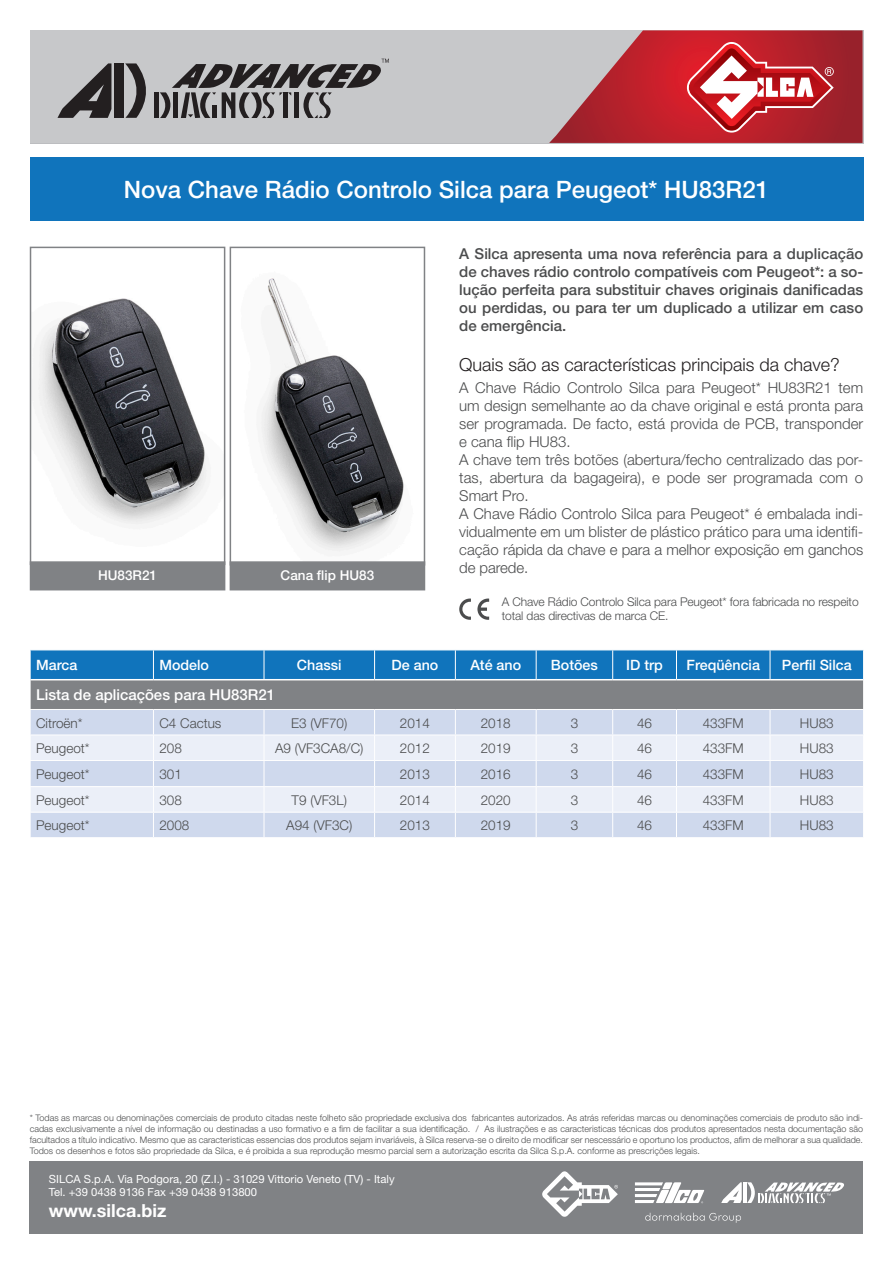
<style>
.page{position:relative;width:893px;height:1263px;background:#fff}
.page>*{position:absolute;margin:0;border:0;box-sizing:border-box;transform-origin:0 0}
.t1{font:500 24px "Helvetica Neue";color:#fff}
.t2{font:300 18px "Helvetica Neue";color:#231f20}
.t3{font:700 18px "Helvetica Neue";color:#fff}
.t4{font:300 15px/18px "Helvetica Neue";color:#4b4c4d;text-align:justify}
.t5{font:500 15px/18px "Helvetica Neue";color:#4b4c4d;text-align:justify}
.t6{font:500 15px "Helvetica Neue";color:#fff}
.t7{font:500 14.25px "Helvetica Neue";color:#fff}
.t8{font:300 13.5px "Helvetica Neue";color:#4b4c4d}
.t9{font:500 13.5px "Helvetica Neue";color:#fff}
.t10{font:300 12px/14.4px "Helvetica Neue";letter-spacing:-.01em;color:#4b4c4d}
.t11{font:11.25px "Helvetica Neue";color:#fff}
.t12{font:300 9px/10.8px "Helvetica Neue";color:#4b4c4d;text-align:justify}
</style>
<div class="page">
<div style="left:30px;top:30px;width:832px;height:113px;background:#c7c8ca"></div>
<svg style="left:549px;top:30px;width:313px;height:113px;background:#bf4b53"></svg>
<svg style="left:57px;top:63px;width:54px;height:55px"></svg>
<div style="left:114px;top:63px;width:10px;height:55px;background:#231f20"></div>
<svg style="left:125px;top:63px;width:21px;height:55px"></svg>
<div style="left:154px;top:92px;width:5px;height:26px;background:#231f20"></div>
<svg style="left:160px;top:59px;width:229px;height:59px"></svg>
<div style="left:30px;top:1161px;width:833px;height:72px;background:#808285"></div>
<svg style="left:645px;top:1213px;width:96px;height:10px"></svg>
<svg style="left:635px;top:1182px;width:69px;height:21px"></svg>
<svg style="left:721px;top:1182px;width:123px;height:21px"></svg>
<svg style="left:542px;top:1171px;width:76px;height:46px"></svg>
<div style="left:30px;top:157px;width:833px;height:64px;background:#1074bc"></div>
<img style="left:38px;top:298px;width:170px;height:227px">
<div style="left:30px;top:247px;width:195px;height:318px;border:2px solid #808285"></div>
<img style="left:260px;top:278px;width:144px;height:274px">
<div style="left:230px;top:247px;width:195px;height:319px;border:2px solid #808285"></div>
<div style="left:30px;top:561px;width:195px;height:29px;background:#808285;border:2px solid #808285"></div>
<div style="left:230px;top:561px;width:195px;height:29px;background:#808285;border:2px solid #808285"></div>
<svg style="left:459px;top:598px;width:30px;height:22px"></svg>
<svg style="left:30px;top:650px;width:834px;height:187px;background:#afc3d9"></svg>
<hr style="left:31px;top:679px;width:122px;height:1px;background:#fff">
<hr style="left:153px;top:679px;width:111px;height:1px;background:#fff">
<hr style="left:264px;top:679px;width:111px;height:1px;background:#fff">
<hr style="left:375px;top:679px;width:80px;height:1px;background:#fff">
<hr style="left:455px;top:679px;width:81px;height:1px;background:#fff">
<hr style="left:536px;top:679px;width:77px;height:1px;background:#fff">
<hr style="left:613px;top:679px;width:63px;height:1px;background:#fff">
<hr style="left:676px;top:679px;width:94px;height:1px;background:#fff">
<hr style="left:770px;top:679px;width:93px;height:1px;background:#fff">
<p class="t1" style="left:124px;top:175px;width:647px">Nova Chave Rádio Controlo Silca para Peugeot* HU83R21</p>
<p class="t9" style="left:98px;top:567px;width:61px">HU83R21</p>
<p class="t9" style="left:281px;top:567px;width:95px">Cana flip HU83</p>
<p class="t5" style="left:459px;top:245px;width:405px">A Silca apresenta uma nova referência para a duplicação de chaves rádio controlo compatíveis com Peugeot*: a so&shy;lução perfeita para substituir chaves originais danificadas ou perdidas, ou para ter um duplicado a utilizar em caso de emergência.</p>
<p class="t2" style="left:459px;top:353px;width:382px">Quais são as características principais da chave?</p>
<p class="t4" style="left:459px;top:378px;width:405px">A Chave Rádio Controlo Silca para Peugeot* HU83R21 tem um design semelhante ao da chave original e está pronta para ser programada. De facto, está provida de PCB, transponder e cana flip HU83.</p>
<p class="t4" style="left:459px;top:450px;width:405px">A chave tem três botões (abertura/fecho centralizado das por&shy;tas, abertura da bagageira), e pode ser programada com o Smart Pro.</p>
<p class="t4" style="left:459px;top:504px;width:405px">A Chave Rádio Controlo Silca para Peugeot* é embalada indi&shy;vidualmente em um blister de plástico prático para uma identifi&shy;cação rápida da chave e para a melhor exposição em ganchos de parede.</p>
<p class="t10" style="left:502px;top:594px;width:358px">A Chave Rádio Controlo Silca para Peugeot* fora fabricada no respeito total das directivas de marca CE.</p>
<p class="t7" style="left:36px;top:657px;width:43px">Marca</p>
<p class="t7" style="left:159px;top:657px;width:51px">Modelo</p>
<p class="t7" style="left:297px;top:657px;width:46px">Chassi</p>
<p class="t7" style="left:392px;top:657px;width:48px">De ano</p>
<p class="t7" style="left:470px;top:657px;width:52px">Até ano</p>
<p class="t7" style="left:551px;top:657px;width:48px">Botões</p>
<p class="t7" style="left:626px;top:657px;width:38px">ID trp</p>
<p class="t7" style="left:687px;top:657px;width:75px">Freqüência</p>
<p class="t7" style="left:782px;top:657px;width:71px">Perfil Silca</p>
<p class="t6" style="left:36px;top:686px;width:241px">Lista de aplicações para HU83R21</p>
<p class="t8" style="left:36px;top:714px;width:48px">Citroën*</p>
<p class="t8" style="left:159px;top:714px;width:64px">C4 Cactus</p>
<p class="t8" style="left:291px;top:714px;width:58px">E3 (VF70)</p>
<p class="t8" style="left:400px;top:714px;width:32px">2014</p>
<p class="t8" style="left:481px;top:714px;width:32px">2018</p>
<p class="t8" style="left:571px;top:714px;width:9px">3</p>
<p class="t8" style="left:637px;top:714px;width:17px">46</p>
<p class="t8" style="left:703px;top:714px;width:43px">433FM</p>
<p class="t8" style="left:800px;top:714px;width:35px">HU83</p>
<p class="t8" style="left:36px;top:740px;width:55px">Peugeot*</p>
<p class="t8" style="left:159px;top:740px;width:24px">208</p>
<p class="t8" style="left:275px;top:740px;width:90px">A9 (VF3CA8/C)</p>
<p class="t8" style="left:400px;top:740px;width:32px">2012</p>
<p class="t8" style="left:481px;top:740px;width:32px">2019</p>
<p class="t8" style="left:571px;top:740px;width:9px">3</p>
<p class="t8" style="left:637px;top:740px;width:17px">46</p>
<p class="t8" style="left:703px;top:740px;width:43px">433FM</p>
<p class="t8" style="left:800px;top:740px;width:35px">HU83</p>
<p class="t8" style="left:36px;top:766px;width:55px">Peugeot*</p>
<p class="t8" style="left:159px;top:766px;width:24px">301</p>
<p class="t8" style="left:400px;top:766px;width:32px">2013</p>
<p class="t8" style="left:481px;top:766px;width:32px">2016</p>
<p class="t8" style="left:571px;top:766px;width:9px">3</p>
<p class="t8" style="left:637px;top:766px;width:17px">46</p>
<p class="t8" style="left:703px;top:766px;width:43px">433FM</p>
<p class="t8" style="left:800px;top:766px;width:35px">HU83</p>
<p class="t8" style="left:36px;top:792px;width:55px">Peugeot*</p>
<p class="t8" style="left:159px;top:792px;width:24px">308</p>
<p class="t8" style="left:292px;top:792px;width:57px">T9 (VF3L)</p>
<p class="t8" style="left:400px;top:792px;width:32px">2014</p>
<p class="t8" style="left:481px;top:792px;width:32px">2020</p>
<p class="t8" style="left:571px;top:792px;width:9px">3</p>
<p class="t8" style="left:637px;top:792px;width:17px">46</p>
<p class="t8" style="left:703px;top:792px;width:43px">433FM</p>
<p class="t8" style="left:800px;top:792px;width:35px">HU83</p>
<p class="t8" style="left:36px;top:817px;width:55px">Peugeot*</p>
<p class="t8" style="left:159px;top:817px;width:32px">2008</p>
<p class="t8" style="left:286px;top:817px;width:68px">A94 (VF3C)</p>
<p class="t8" style="left:400px;top:817px;width:32px">2013</p>
<p class="t8" style="left:481px;top:817px;width:32px">2019</p>
<p class="t8" style="left:571px;top:817px;width:9px">3</p>
<p class="t8" style="left:637px;top:817px;width:17px">46</p>
<p class="t8" style="left:703px;top:817px;width:43px">433FM</p>
<p class="t8" style="left:800px;top:817px;width:35px">HU83</p>
<p class="t12" style="left:30px;top:1112px;width:835px">* Todas as marcas ou denominações comerciais de produto citadas neste folheto são propriedade exclusiva dos fabricantes autorizados. As atrás referidas marcas ou denominações comerciais de produto são indi&shy;cadas exclusivamente a nível de informação ou destinadas a uso formativo e a fim de facilitar a sua identificação. / As ilustrações e as caracteristicas técnicas dos produtos apresentados nesta documentação são facultados a título indicativo. Mesmo que as caracteristicas essencias dos produtos sejam invariáveis, à Silca reserva-se o direito de modificar ser nescessário e oportuno los productos, afim de melhorar a sua qualidade.<br>Todos os desenhos e fotos são propriedade da Silca, e é proibida a sua reprodução mesmo parcial sem a autorização escrita da Silca S.p.A. conforme as prescrições legais.</p>
<p class="t11" style="left:49px;top:1172px;width:347px">SILCA S.p.A. Via Podgora, 20 (Z.I.) - 31029 Vittorio Veneto (TV) - Italy</p>
<p class="t11" style="left:49px;top:1185px;width:210px">Tel. +39 0438 9136 Fax +39 0438 913800</p>
<p class="t3" style="left:49px;top:1200px;width:119px">www.silca.biz</p>
</div>
